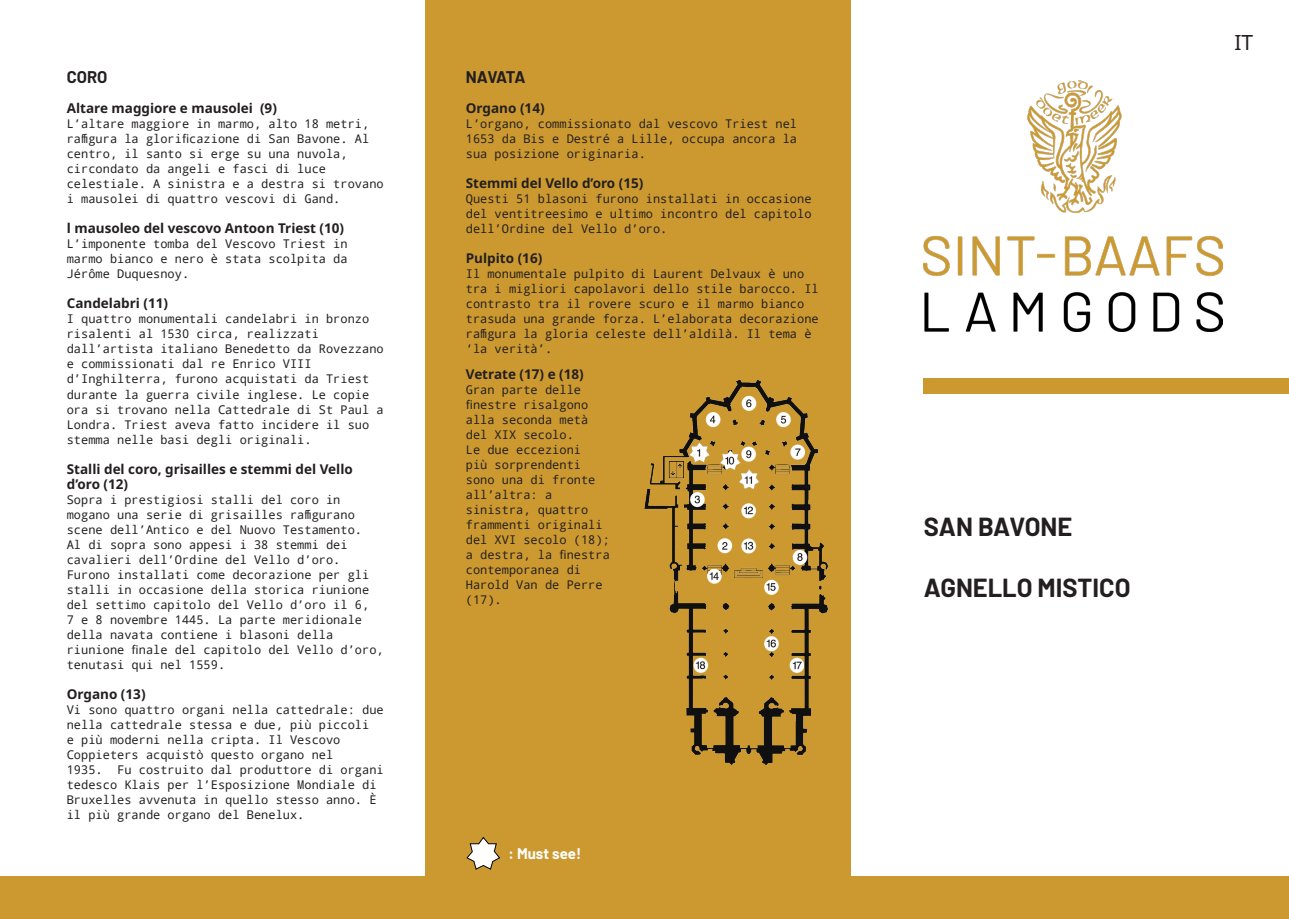
<style>
.page{position:relative;width:1289px;height:919px;background:#fff}
.page>*{position:absolute;margin:0;border:0;box-sizing:border-box;transform-origin:0 0}
.t1{font:700 25.5px "Barlow";color:#231f20}
.t2{font:21px "Noto Sans";color:#231f20}
.Titelklein{font:700 16.5px "Barlow";letter-spacing:-.01em;color:#231f20}
.Titelklein-2{font:700 15px "Barlow";color:#fff}
.Titelklein-3{font:700 13.5px/15px "Noto Sans";color:#231f20}
.t3{font:12px/15px "Noto Mono";color:#231f20}
</style>
<div class="page">
<div style="left:426px;top:0;width:425px;height:916px;background:#cc9930"></div>
<div style="left:0;top:876px;width:1288px;height:42px;background:#cc9930"></div>
<div style="left:923px;top:378px;width:365px;height:15px;background:#cc9930"></div>
<img style="left:923px;top:80px;width:299px;height:252px">
<img style="left:644px;top:379px;width:184px;height:392px">
<svg style="left:467px;top:837px;width:33px;height:32px"></svg>
<p class="Titelklein" style="left:67px;top:65px;width:42px">CORO</p>
<p class="Titelklein-3" style="left:67px;top:101px;width:212px">Altare maggiore e mausolei (9)</p>
<p class="t3" style="left:67px;top:116px;width:318px">L’altare maggiore in marmo, alto 18 metri, raffigura la glorificazione di San Bavone. Al centro, il santo si erge su una nuvola, circondato da angeli e fasci di luce celestiale. A sinistra e a destra si trovano i mausolei di quattro vescovi di Gand.</p>
<p class="Titelklein-3" style="left:67px;top:221px;width:279px">l mausoleo del vescovo Antoon Triest (10)</p>
<p class="t3" style="left:67px;top:236px;width:282px;text-align:justify">L’imponente tomba del Vescovo Triest in marmo bianco e nero è stata scolpita da Jérôme Duquesnoy.</p>
<p class="Titelklein-3" style="left:67px;top:296px;width:103px">Candelabri (11)</p>
<p class="t3" style="left:67px;top:311px;width:318px">I quattro monumentali candelabri in bronzo risalenti al 1530 circa, realizzati dall’artista italiano Benedetto da Rovezzano e commissionati dal re Enrico VIII d’Inghilterra, furono acquistati da Triest durante la guerra civile inglese. Le copie ora si trovano nella Cattedrale di St Paul a Londra. Triest aveva fatto incidere il suo stemma nelle basi degli originali.</p>
<p class="Titelklein-3" style="left:67px;top:461px;width:287px">Stalli del coro, grisailles e stemmi del Vello d’oro (12)</p>
<p class="t3" style="left:67px;top:491px;width:318px">Sopra i prestigiosi stalli del coro in mogano una serie di grisailles raffigurano scene dell’Antico e del Nuovo Testamento.<br>Al di sopra sono appesi i 38 stemmi dei cavalieri dell’Ordine del Vello d’oro.<br>Furono installati come decorazione per gli stalli in occasione della storica riunione del settimo capitolo del Vello d’oro il 6,<br>7 e 8 novembre 1445. La parte meridionale della navata contiene i blasoni della riunione finale del capitolo del Vello d’oro, tenutasi qui nel 1559.</p>
<p class="Titelklein-3" style="left:67px;top:686px;width:80px">Organo (13)</p>
<p class="t3" style="left:67px;top:701px;width:318px">Vi sono quattro organi nella cattedrale: due nella cattedrale stessa e due, più piccoli<br>e più moderni nella cripta. Il Vescovo Coppieters acquistò questo organo nel<br>1935. Fu costruito dal produttore di organi tedesco Klais per l’Esposizione Mondiale di Bruxelles avvenuta in quello stesso anno. È il più grande organo del Benelux.</p>
<p class="Titelklein" style="left:466px;top:65px;width:61px">NAVATA</p>
<p class="Titelklein-3" style="left:466px;top:101px;width:80px">Organo (14)</p>
<p class="t3" style="left:466px;top:116px;width:333px;text-align:justify">L’organo, commissionato dal vescovo Triest nel 1653 da Bis e Destré a Lille, occupa ancora la sua posizione originaria.</p>
<p class="Titelklein-3" style="left:466px;top:176px;width:179px">Stemmi del Vello d’oro (15)</p>
<p class="t3" style="left:466px;top:191px;width:347px;text-align:justify">Questi 51 blasoni furono installati in occasione del ventitreesimo e ultimo incontro del capitolo dell’Ordine del Vello d’oro.</p>
<p class="Titelklein-3" style="left:466px;top:251px;width:78px">Pulpito (16)</p>
<p class="t3" style="left:466px;top:266px;width:354px">Il monumentale pulpito di Laurent Delvaux è uno tra i migliori capolavori dello stile barocco. Il contrasto tra il rovere scuro e il marmo bianco trasuda una grande forza. L’elaborata decorazione raffigura la gloria celeste dell’aldilà. Il tema è ‘la verità’.</p>
<p class="Titelklein-3" style="left:466px;top:366px;width:119px">Vetrate (17) e (18)</p>
<p class="t3" style="left:466px;top:381px;width:146px">Gran parte delle finestre risalgono alla seconda metà del XIX secolo.<br>Le due eccezioni<br>più sorprendenti sono una di fronte all’altra: a sinistra, quattro frammenti originali del XVI secolo (18); a destra, la finestra contemporanea di<br>Harold Van de Perre (17).</p>
<p class="Titelklein-2" style="left:508px;top:842px;width:74px">: Must see!</p>
<p class="t2" style="left:1234px;top:28px;width:20px">IT</p>
<p class="t1" style="left:923px;top:508px;width:150px">SAN BAVONE</p>
<p class="t1" style="left:923px;top:569px;width:208px">AGNELLO MISTICO</p>
</div>
